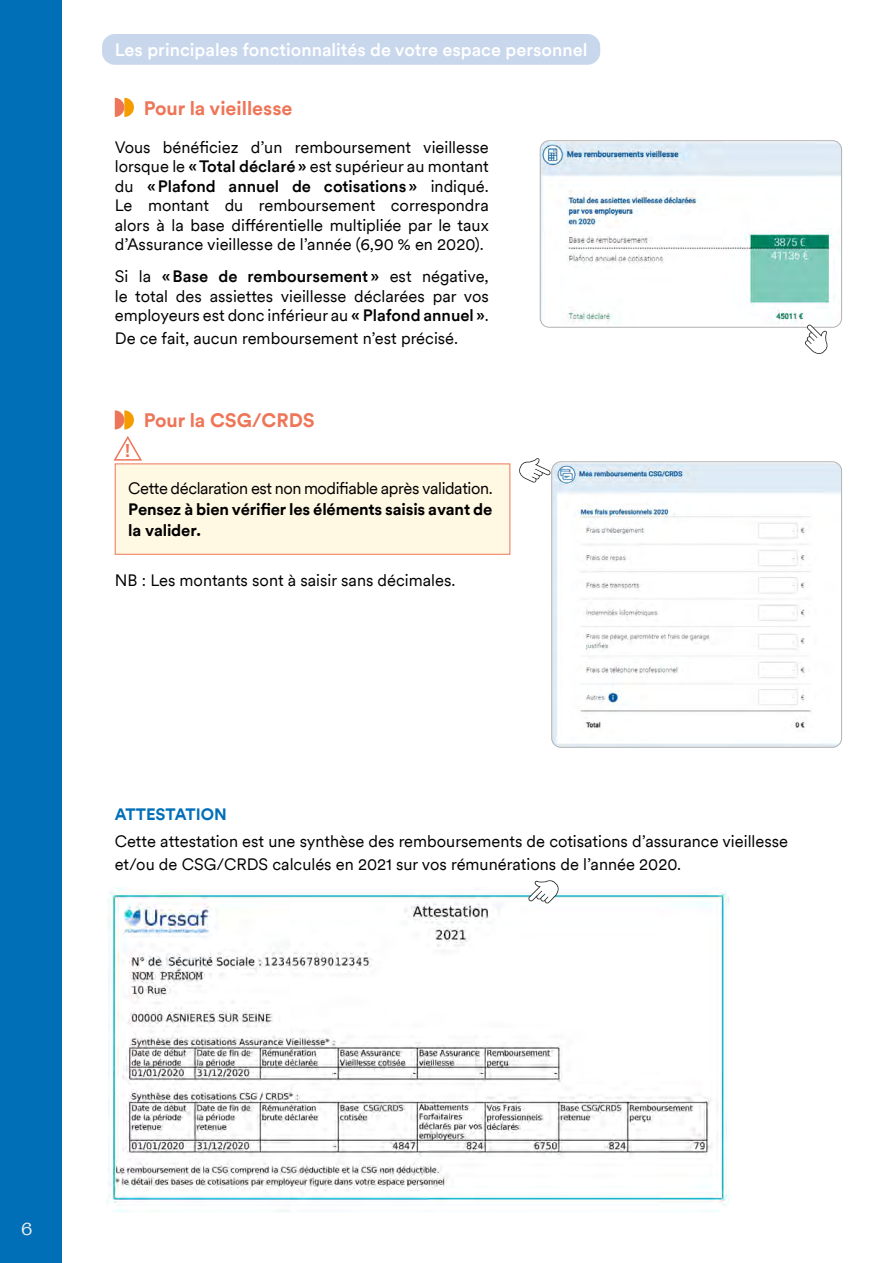
<style>
.page{position:relative;width:893px;height:1263px;background:#fff}
.page>*{position:absolute;margin:0;border:0;box-sizing:border-box;transform-origin:0 0}
.etapes{font:700 19.5px "Circular";color:#ee7658}
.t1{font:700 18.15px "DINOT";color:#ee7658}
.etapes-2{font:500 18px "Circular";color:#fff}
.t2{font:18px "American Typewriter";color:#edeeee}
.etapes-3{font:16.5px/19.5px "Circular";color:#000;text-align:justify}
.t3{font:700 16.5px/21px "Circular";letter-spacing:-.01em;color:#000}
.etapes-4{font:16.5px "Circular";letter-spacing:-.025em;color:#000}
.etapes-5{font:700 16.5px "Circular";color:#006fb8}
.s1{font-weight:500}
</style>
<div class="page">
<div style="left:0;top:0;width:62px;height:1263px;background:#006fb8"></div>
<svg style="left:115px;top:98px;width:19px;height:19px"></svg>
<img style="left:540px;top:142px;width:300px;height:184px">
<div style="left:540px;top:140px;width:302px;height:188px;border:1px solid #b3b2b2;border-radius:9px"></div>
<svg style="left:805px;top:324px;width:22px;height:30px"></svg>
<svg style="left:113px;top:436px;width:29px;height:25px"></svg>
<div style="left:115px;top:464px;width:395px;height:90px;background:#fff9e3"></div>
<div style="left:115px;top:463px;width:395px;height:92px;border:1px solid #ee7658"></div>
<svg style="left:115px;top:410px;width:19px;height:19px"></svg>
<img style="left:553px;top:463px;width:287px;height:283px">
<div style="left:551px;top:461px;width:291px;height:287px;border:1px solid #b3b2b2;border-radius:9px"></div>
<svg style="left:519px;top:458px;width:32px;height:25px"></svg>
<img style="left:106px;top:887px;width:623px;height:325px">
<svg style="left:528px;top:880px;width:31px;height:24px"></svg>
<div style="left:102px;top:34px;width:498px;height:31px;background:#c8d7ec;border-radius:13px"></div>
<p class="etapes-2" style="left:115px;top:37px;width:474px">Les principales fonctionnalités de votre espace personnel</p>
<p class="etapes" style="left:144px;top:95px;width:150px">Pour la vieillesse</p>
<p class="etapes-3" style="left:115px;top:136px;width:376px">Vous bénéficiez d’un remboursement vieillesse lorsque le <span class="s1">«Total déclaré»</span> est supérieur au montant du <span class="s1">«Plafond annuel de cotisations»</span> indiqué.<br>Le montant du remboursement correspondra alors à la base différentielle multipliée par le taux d’Assurance vieillesse de l’année (6,90 % en 2020).</p>
<p class="etapes-3" style="left:115px;top:266px;width:375px">Si la <span class="s1">«Base de remboursement»</span> est négative, le total des assiettes vieillesse déclarées par vos employeurs est donc inférieur au <span class="s1">« Plafond annuel»</span>.</p>
<p class="etapes-3" style="left:115px;top:328px;width:345px">De ce fait, aucun remboursement n’est précisé.</p>
<p class="t1" style="left:124px;top:439px;width:8px">!</p>
<p class="etapes" style="left:144px;top:407px;width:173px">Pour la CSG/CRDS</p>
<p class="etapes-4" style="left:128px;top:477px;width:366px">Cette déclaration est non modifiable après validation.</p>
<p class="t3" style="left:128px;top:498px;width:366px">Pensez à bien vérifier les éléments saisis avant de la valider.</p>
<p class="etapes-3" style="left:115px;top:570px;width:342px">NB : Les montants sont à saisir sans décimales.</p>
<p class="etapes-5" style="left:115px;top:803px;width:114px">ATTESTATION</p>
<p class="etapes-3" style="left:115px;top:829px;width:675px;line-height:22.5px">Cette attestation est une synthèse des remboursements de cotisations d’assurance vieillesse et/ou de CSG/CRDS calculés en 2021 sur vos rémunérations de l’année 2020.</p>
<p class="t2" style="left:21px;top:1215px;width:13px">6</p>
</div>
